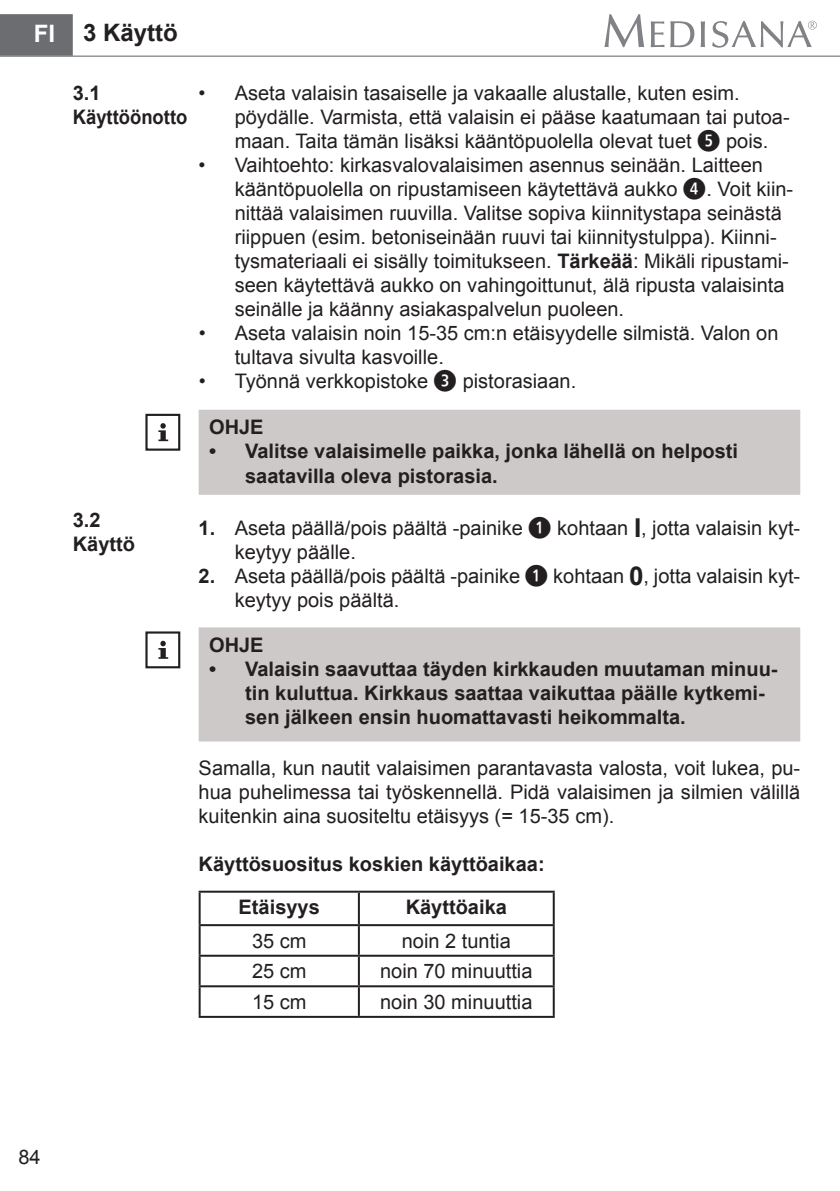
<style>
.page{position:relative;width:840px;height:1191px;background:#fff}
.page>*{position:absolute;margin:0;border:0;box-sizing:border-box;transform-origin:0 0}
.t1{font:700 24px "Arial";color:#231f20}
.t2{font:20px/24px "Arial";color:#231f20}
.t3{font:700 20px/24px "Arial";color:#231f20}
.s1{color:#fff}
.s2{font-family:"pkt frut Regular";font-size:26px}
.s3{font-weight:700}
.s4{font-weight:700;font-size:26px}
</style>
<div class="page">
<div style="left:145px;top:414px;width:35px;height:37px;border:2px solid #231f20"></div>
<svg style="left:158px;top:423px;width:10px;height:18px"></svg>
<div style="left:198px;top:410px;width:601px;height:85px;background:#cdc9c8"></div>
<hr style="left:198px;top:890px;width:160px;height:2px;background:#231f20">
<hr style="left:198px;top:892px;width:2px;height:32px;background:#231f20">
<hr style="left:358px;top:890px;width:196px;height:2px;background:#231f20">
<hr style="left:357px;top:892px;width:2px;height:32px;background:#231f20">
<hr style="left:552px;top:892px;width:2px;height:32px;background:#231f20">
<hr style="left:198px;top:924px;width:160px;height:2px;background:#231f20">
<hr style="left:198px;top:926px;width:2px;height:28px;background:#231f20">
<hr style="left:358px;top:924px;width:196px;height:2px;background:#231f20">
<hr style="left:357px;top:926px;width:2px;height:28px;background:#231f20">
<hr style="left:552px;top:926px;width:2px;height:28px;background:#231f20">
<hr style="left:198px;top:954px;width:160px;height:2px;background:#231f20">
<hr style="left:198px;top:956px;width:2px;height:29px;background:#231f20">
<hr style="left:358px;top:954px;width:196px;height:2px;background:#231f20">
<hr style="left:357px;top:956px;width:2px;height:29px;background:#231f20">
<hr style="left:552px;top:956px;width:2px;height:29px;background:#231f20">
<hr style="left:198px;top:985px;width:160px;height:2px;background:#231f20">
<hr style="left:198px;top:987px;width:2px;height:28px;background:#231f20">
<hr style="left:358px;top:985px;width:196px;height:2px;background:#231f20">
<hr style="left:357px;top:987px;width:2px;height:28px;background:#231f20">
<hr style="left:552px;top:987px;width:2px;height:28px;background:#231f20">
<hr style="left:198px;top:1015px;width:160px;height:2px;background:#231f20">
<hr style="left:358px;top:1015px;width:196px;height:2px;background:#231f20">
<svg style="left:604px;top:14px;width:212px;height:34px"></svg>
<div style="left:0;top:14px;width:73px;height:41px;background:#6c6d70"></div>
<hr style="left:0;top:55px;width:839px;height:2px;background:#939598">
<div style="left:145px;top:631px;width:35px;height:37px;border:2px solid #231f20"></div>
<svg style="left:158px;top:641px;width:10px;height:18px"></svg>
<div style="left:198px;top:627px;width:601px;height:114px;background:#cdc9c8;border:2px solid #cdc9c8"></div>
<p class="t1" style="left:34px;top:16px;width:145px"><span class="s1">FI</span> 3 Käyttö</p>
<p class="t3" style="left:73px;top:81px;width:116px">3.1<br>Käyttöönotto</p>
<p class="t2" style="left:234px;top:81px;width:556px;text-indent:-36px">• Aseta valaisin tasaiselle ja vakaalle alustalle, kuten esim. pöydälle. Varmista, että valaisin ei pääse kaatumaan tai putoa&shy;maan. Taita tämän lisäksi kääntöpuolella olevat tuet <span class="s2">5</span> pois.</p>
<p class="t2" style="left:234px;top:153px;width:559px;text-indent:-36px">• Vaihtoehto: kirkasvalovalaisimen asennus seinään. Laitteen kääntöpuolella on ripustamiseen käytettävä aukko <span class="s2">4</span>. Voit kiin&shy;nittää valaisimen ruuvilla. Valitse sopiva kiinnitystapa seinästä riippuen (esim. betoniseinään ruuvi tai kiinnitystulppa). Kiinni&shy;tysmateriaali ei sisälly toimitukseen. <span class="s3">Tärkeää</span>: Mikäli ripustami&shy;seen käytettävä aukko on vahingoittunut, älä ripusta valaisinta seinälle ja käänny asiakaspalvelun puoleen.</p>
<p class="t2" style="left:234px;top:321px;width:545px;text-indent:-36px">• Aseta valaisin noin 15-35 cm:n etäisyydelle silmistä. Valon on tultava sivulta kasvoille.</p>
<p class="t2" style="left:198px;top:369px;width:379px">• Työnnä verkkopistoke <span class="s2">3</span> pistorasiaan.</p>
<p class="t3" style="left:209px;top:416px;width:56px">OHJE</p>
<p class="t3" style="left:245px;top:440px;width:494px;text-indent:-36px">• Valitse valaisimelle paikka, jonka lähellä on helposti saatavilla oleva pistorasia.</p>
<p class="t3" style="left:73px;top:508px;width:64px">3.2<br>Käyttö</p>
<p class="t2" style="left:234px;top:516px;width:566px;text-indent:-36px"><span class="s3">1.</span> Aseta päällä/pois päältä -painike <span class="s2">1</span> kohtaan <span class="s4">I</span>, jotta valaisin kyt&shy;keytyy päälle.</p>
<p class="t2" style="left:234px;top:564px;width:566px;text-indent:-36px"><span class="s3">2.</span> Aseta päällä/pois päältä -painike <span class="s2">1</span> kohtaan <span class="s4">0</span>, jotta valaisin kyt&shy;keytyy pois päältä.</p>
<p class="t3" style="left:209px;top:633px;width:56px">OHJE</p>
<p class="t3" style="left:245px;top:657px;width:533px;text-indent:-36px">• Valaisin saavuttaa täyden kirkkauden muutaman minuu&shy;tin kuluttua. Kirkkaus saattaa vaikuttaa päälle kytkemi&shy;sen jälkeen ensin huomattavasti heikommalta.</p>
<p class="t2" style="left:198px;top:756px;width:602px;text-align:justify">Samalla, kun nautit valaisimen parantavasta valosta, voit lukea, pu&shy;hua puhelimessa tai työskennellä. Pidä valaisimen ja silmien välillä kuitenkin aina suositeltu etäisyys (= 15-35 cm).</p>
<p class="t3" style="left:238px;top:842px;width:307px;line-height:43.6px;text-indent:-40px">Käyttösuositus koskien käyttöaikaa:<br>Etäisyys</p>
<p class="t3" style="left:405px;top:896px;width:103px">Käyttöaika</p>
<p class="t2" style="left:18px;top:1144px;width:24px">84</p>
<p class="t2" style="left:252px;top:929px;width:56px">35 cm</p>
<p class="t2" style="left:401px;top:929px;width:110px">noin 2 tuntia</p>
<p class="t2" style="left:252px;top:959px;width:56px">25 cm</p>
<p class="t2" style="left:380px;top:959px;width:154px">noin 70 minuuttia</p>
<p class="t2" style="left:252px;top:990px;width:56px">15 cm</p>
<p class="t2" style="left:380px;top:990px;width:154px">noin 30 minuuttia</p>
</div>
